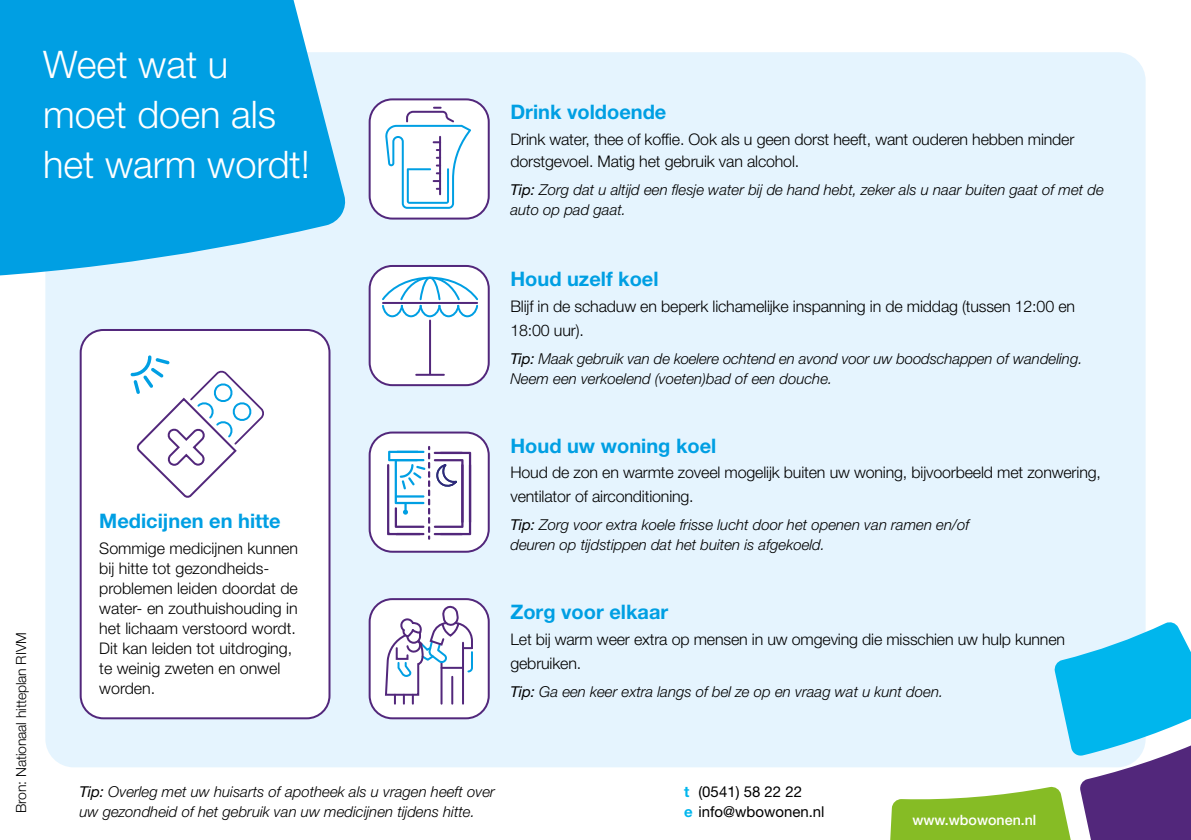
<style>
.page{position:relative;width:1191px;height:840px;background:#fff}
.page>*{position:absolute;margin:0;border:0;box-sizing:border-box;transform-origin:0 0}
.t1{font:300 38px/50px "Helvetica Neue LT Std";color:#fff}
.t2{font:700 20px "Helvetica Neue LT Std";color:#009fe3}
.t3{font:300 16px/20px "Helvetica Neue LT Std";letter-spacing:-.01em;color:#000}
.t4{font:italic 300 15px/20px "Helvetica Neue LT Std";color:#000}
.t5{font:15px/20px "Helvetica Neue LT Std";color:#000}
.t6{font:500 14.2px "Helvetica Neue LT Std";color:#fff}
.t7{font:300 14px "Helvetica Neue LT Std";letter-spacing:-.01em;color:#000}
.s1{font-weight:400}
.s2{font-weight:700;color:#00b6ed}
</style>
<div class="page">
<div style="left:45px;top:52px;width:1100px;height:714px;background:#e5f4fe;border-radius:28px"></div>
<svg style="left:0;top:0;width:346px;height:276px;background:#20abe6"></svg>
<div style="left:370px;top:99px;width:119px;height:119px;background:#fff;border-radius:23px"></div>
<div style="left:369px;top:98px;width:121px;height:121px;border:2px solid #52277b;border-radius:23px"></div>
<svg style="left:385px;top:107px;width:86px;height:102px"></svg>
<div style="left:370px;top:266px;width:119px;height:119px;background:#fff;border-radius:23px"></div>
<div style="left:369px;top:265px;width:121px;height:121px;border:2px solid #52277b;border-radius:23px"></div>
<hr style="left:429px;top:320px;width:2px;height:54px;background:#52277b">
<hr style="left:416px;top:373px;width:28px;height:2px;background:#52277b">
<svg style="left:382px;top:276px;width:96px;height:42px"></svg>
<div style="left:370px;top:432px;width:119px;height:119px;background:#fff;border-radius:23px"></div>
<div style="left:369px;top:431px;width:121px;height:121px;border:2px solid #52277b;border-radius:23px"></div>
<svg style="left:387px;top:446px;width:84px;height:92px"></svg>
<div style="left:370px;top:598px;width:119px;height:120px;background:#fff;border-radius:23px"></div>
<div style="left:369px;top:597px;width:121px;height:122px;border:2px solid #52277b;border-radius:23px"></div>
<svg style="left:385px;top:605px;width:88px;height:98px"></svg>
<div style="left:81px;top:330px;width:248px;height:388px;background:#fff;border-radius:23px"></div>
<div style="left:80px;top:329px;width:250px;height:390px;border:2px solid #52277b;border-radius:23px"></div>
<svg style="left:131px;top:355px;width:133px;height:143px"></svg>
<svg style="left:886px;top:620px;width:305px;height:219px"></svg>
<h1 class="t1" style="left:43px;top:39px;width:268px">Weet wat u moet doen als het warm wordt!</h1>
<p class="t2" style="left:510px;top:100px;width:157px">Drink voldoende</p>
<p class="t3" style="left:510px;top:128px;width:565px;line-height:22px">Drink water, thee of koffie. Ook als u geen dorst heeft, want ouderen hebben minder dorstgevoel. Matig het gebruik van alcohol.</p>
<p class="t4" style="left:510px;top:179px;width:595px"><span class="s1">Tip:</span> Zorg dat u altijd een flesje water bij de hand hebt, zeker als u naar buiten gaat of met de auto op pad gaat.</p>
<p class="t7" style="left:13px;top:812px;width:182px;rotate:-90deg">Bron: Nationaal hitteplan RIVM</p>
<p class="t2" style="left:99px;top:508px;width:183px">Medicijnen en hitte</p>
<p class="t3" style="left:99px;top:537px;width:200px">Sommige medicijnen kunnen bij hitte tot gezondheids&shy;problemen leiden doordat de water- en zouthuishouding in het lichaam verstoord wordt.<br>Dit kan leiden tot uitdroging, te weinig zweten en onwel worden.</p>
<p class="t2" style="left:510px;top:266px;width:150px">Houd uzelf koel</p>
<p class="t3" style="left:510px;top:293px;width:566px;line-height:24px">Blijf in de schaduw en beperk lichamelijke inspanning in de middag (tussen 12:00 en<br>18:00 uur).</p>
<p class="t4" style="left:510px;top:348px;width:573px"><span class="s1">Tip:</span> Maak gebruik van de koelere ochtend en avond voor uw boodschappen of wandeling.<br>Neem een verkoelend (voeten)bad of een douche.</p>
<p class="t2" style="left:510px;top:433px;width:207px">Houd uw woning koel</p>
<p class="t3" style="left:510px;top:460px;width:592px;line-height:24px">Houd de zon en warmte zoveel mogelijk buiten uw woning, bijvoorbeeld met zonwering, ventilator of airconditioning.</p>
<p class="t4" style="left:510px;top:514px;width:460px"><span class="s1">Tip:</span> Zorg voor extra koele frisse lucht door het openen van ramen en/of deuren op tijdstippen dat het buiten is afgekoeld.</p>
<p class="t2" style="left:510px;top:599px;width:159px">Zorg voor elkaar</p>
<p class="t3" style="left:510px;top:626px;width:556px;line-height:24px">Let bij warm weer extra op mensen in uw omgeving die misschien uw hulp kunnen gebruiken.</p>
<p class="t4" style="left:510px;top:681px;width:434px"><span class="s1">Tip:</span> Ga een keer extra langs of bel ze op en vraag wat u kunt doen.</p>
<p class="t4" style="left:79px;top:780px;width:417px"><span class="s1">Tip:</span> Overleg met uw huisarts of apotheek als u vragen heeft over uw gezondheid of het gebruik van uw medicijnen tijdens hitte.</p>
<p class="t5" style="left:684px;top:780px;width:142px"><span class="s2">t</span> (0541) 58 22 22<br><span class="s2">e</span> info@wbowonen.nl</p>
<p class="t6" style="left:912px;top:810px;width:125px">www.wbowonen.nl</p>
</div>
